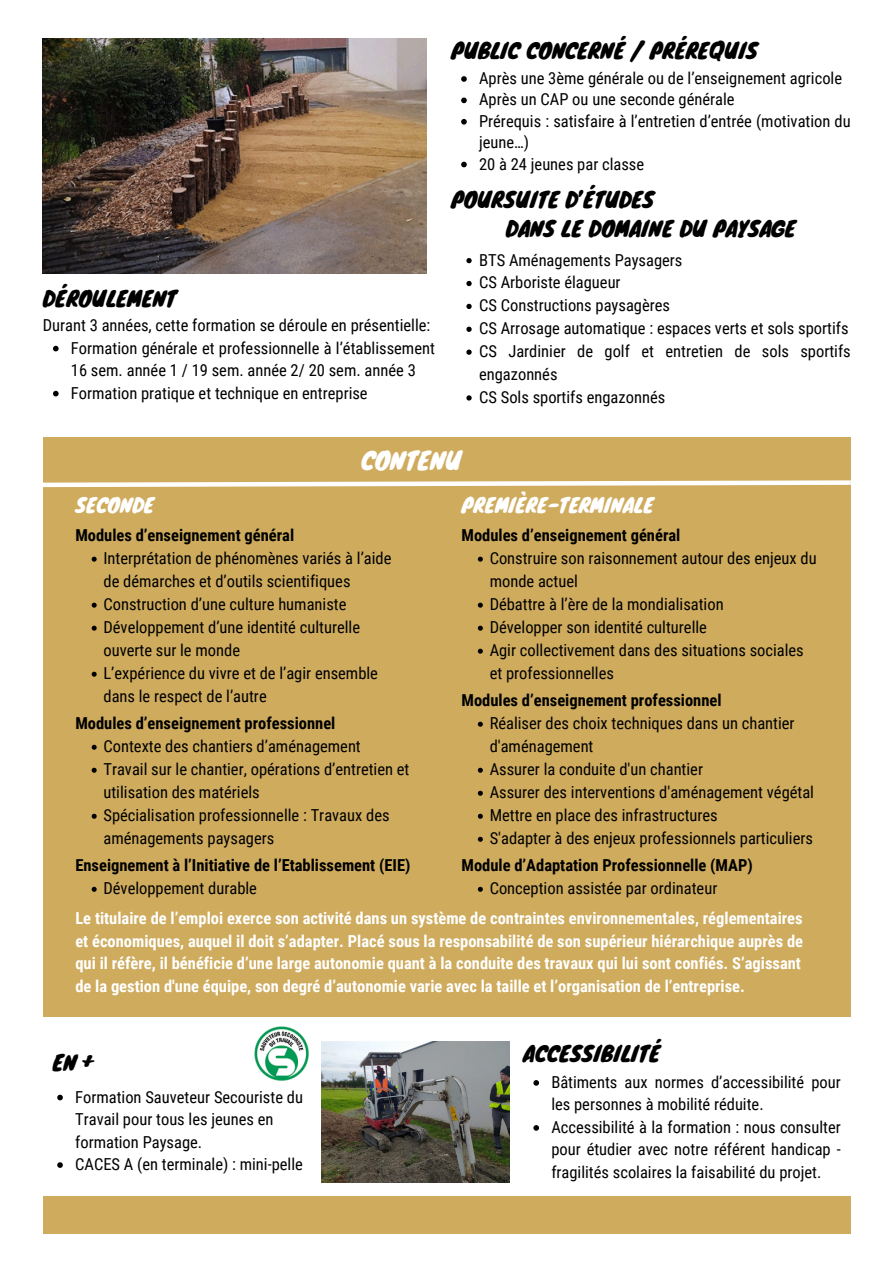
<style>
.page{position:relative;width:894px;height:1264px;background:#fff}
.page>*{position:absolute;margin:0;border:0;box-sizing:border-box;transform-origin:0 0}
.t1{font:24px "Knewave";color:#fff}
.t2{font:21px/29.2px "Knewave";color:#000}
.t3{font:19.5px "Knewave";color:#fff}
.t4{font:16.5px/23px "Roboto Condensed";color:#000}
.t5{font:700 16.5px/22.5px "Roboto Condensed";color:#fff}
.t6{font:700 16.5px "Roboto Condensed";color:#000}
</style>
<div class="page">
<img style="left:43px;top:38px;width:383px;height:235px">
<div style="left:43px;top:437px;width:807px;height:579px;background:#ceab5d"></div>
<div style="left:43px;top:1195px;width:807px;height:38px;background:#ceab5d"></div>
<img style="left:321px;top:1041px;width:188px;height:141px">
<img style="left:254px;top:1026px;width:54px;height:54px">
<svg style="left:461px;top:76px;width:5px;height:6px"></svg>
<svg style="left:461px;top:98px;width:5px;height:5px"></svg>
<svg style="left:461px;top:119px;width:5px;height:6px"></svg>
<svg style="left:461px;top:162px;width:5px;height:5px"></svg>
<svg style="left:477px;top:556px;width:5px;height:5px"></svg>
<svg style="left:477px;top:602px;width:5px;height:5px"></svg>
<svg style="left:477px;top:625px;width:5px;height:5px"></svg>
<svg style="left:477px;top:648px;width:5px;height:5px"></svg>
<svg style="left:477px;top:721px;width:5px;height:5px"></svg>
<svg style="left:477px;top:767px;width:5px;height:5px"></svg>
<svg style="left:477px;top:790px;width:5px;height:5px"></svg>
<svg style="left:477px;top:813px;width:5px;height:5px"></svg>
<svg style="left:477px;top:836px;width:5px;height:5px"></svg>
<svg style="left:477px;top:886px;width:5px;height:5px"></svg>
<svg style="left:533px;top:1080px;width:6px;height:5px"></svg>
<svg style="left:533px;top:1125px;width:6px;height:5px"></svg>
<svg style="left:466px;top:258px;width:5px;height:5px"></svg>
<svg style="left:466px;top:281px;width:5px;height:5px"></svg>
<svg style="left:466px;top:304px;width:5px;height:5px"></svg>
<svg style="left:466px;top:327px;width:5px;height:5px"></svg>
<svg style="left:466px;top:349px;width:5px;height:6px"></svg>
<svg style="left:466px;top:395px;width:5px;height:5px"></svg>
<svg style="left:57px;top:1094px;width:6px;height:6px"></svg>
<svg style="left:57px;top:1162px;width:6px;height:5px"></svg>
<svg style="left:53px;top:346px;width:6px;height:5px"></svg>
<svg style="left:53px;top:391px;width:6px;height:5px"></svg>
<svg style="left:92px;top:556px;width:5px;height:5px"></svg>
<svg style="left:92px;top:602px;width:5px;height:5px"></svg>
<svg style="left:92px;top:625px;width:5px;height:5px"></svg>
<svg style="left:92px;top:671px;width:5px;height:5px"></svg>
<svg style="left:92px;top:744px;width:5px;height:5px"></svg>
<svg style="left:92px;top:767px;width:5px;height:5px"></svg>
<svg style="left:92px;top:813px;width:5px;height:5px"></svg>
<svg style="left:92px;top:886px;width:5px;height:5px"></svg>
<svg style="left:43px;top:478px;width:808px;height:11px"></svg>
<p class="t2" style="left:43px;top:283px;width:135px">DÉROULEMENT</p>
<p class="t4" style="left:71px;top:314px;width:365px;line-height:22.5px;text-indent:-28px">Durant 3 années, cette formation se déroule en présentielle:<br>Formation générale et professionnelle à l’établissement 16 sem. année 1 / 19 sem. année 2/ 20 sem. année 3<br>Formation pratique et technique en entreprise</p>
<p class="t2" style="left:451px;top:35px;width:308px">PUBLIC CONCERNÉ / PRÉREQUIS</p>
<p class="t4" style="left:479px;top:68px;width:373px;line-height:21.3px">Après une 3ème générale ou de l’enseignement agricole Après un CAP ou une seconde générale<br>Prérequis : satisfaire à l’entretien d’entrée (motivation du jeune…)<br>20 à 24 jeunes par classe</p>
<p class="t2" style="left:505px;top:184px;width:291px;text-indent:-55px">POURSUITE D’ÉTUDES<br>DANS LE DOMAINE DU PAYSAGE</p>
<p class="t4" style="left:479px;top:248px;width:373px">BTS Aménagements Paysagers<br>CS Arboriste élagueur<br>CS Constructions paysagères<br>CS Arrosage automatique : espaces verts et sols sportifs<br>CS Jardinier de golf et entretien de sols sportifs engazonnés<br>CS Sols sportifs engazonnés</p>
<p class="t1" style="left:361px;top:441px;width:102px">CONTENU</p>
<p class="t3" style="left:75px;top:489px;width:80px">SECONDE</p>
<p class="t6" style="left:75px;top:526px;width:220px">Modules d’enseignement général</p>
<p class="t4" style="left:103px;top:547px;width:289px">Interprétation de phénomènes variés à l’aide de démarches et d’outils scientifiques Construction d’une culture humaniste Développement d’une identité culturelle ouverte sur le monde<br>L’expérience du vivre et de l’agir ensemble dans le respect de l’autre</p>
<p class="t6" style="left:75px;top:714px;width:261px">Modules d’enseignement professionnel</p>
<p class="t4" style="left:103px;top:735px;width:307px">Contexte des chantiers d’aménagement<br>Travail sur le chantier, opérations d’entretien et utilisation des matériels<br>Spécialisation professionnelle : Travaux des aménagements paysagers</p>
<p class="t6" style="left:75px;top:856px;width:336px">Enseignement à l’Initiative de l’Etablissement (EIE)</p>
<p class="t4" style="left:103px;top:877px;width:155px">Développement durable</p>
<p class="t3" style="left:461px;top:489px;width:193px">PREMIÈRE-TERMINALE</p>
<p class="t6" style="left:461px;top:526px;width:220px">Modules d’enseignement général</p>
<p class="t4" style="left:489px;top:547px;width:328px">Construire son raisonnement autour des enjeux du monde actuel<br>Débattre à l’ère de la mondialisation<br>Développer son identité culturelle<br>Agir collectivement dans des situations sociales et professionnelles</p>
<p class="t6" style="left:461px;top:691px;width:261px">Modules d’enseignement professionnel</p>
<p class="t4" style="left:489px;top:712px;width:326px">Réaliser des choix techniques dans un chantier d'aménagement<br>Assurer la conduite d'un chantier<br>Assurer des interventions d'aménagement végétal Mettre en place des infrastructures<br>S'adapter à des enjeux professionnels particuliers</p>
<p class="t6" style="left:461px;top:856px;width:292px">Module d’Adaptation Professionnelle (MAP)</p>
<p class="t4" style="left:489px;top:877px;width:229px">Conception assistée par ordinateur</p>
<p class="t5" style="left:75px;top:907px;width:729px">Le titulaire de l’emploi exerce son activité dans un système de contraintes environnementales, réglementaires et économiques, auquel il doit s’adapter. Placé sous la responsabilité de son supérieur hiérarchique auprès de qui il réfère, il bénéficie d’une large autonomie quant à la conduite des travaux qui lui sont confiés. S’agissant de la gestion d'une équipe, son degré d’autonomie varie avec la taille et l’organisation de l’entreprise.</p>
<p class="t2" style="left:52px;top:1047px;width:43px">EN +</p>
<h2 class="t4" style="left:75px;top:1085px;width:229px;line-height:22.5px">Formation Sauveteur Secouriste du<br>Travail pour tous les jeunes en formation Paysage.</h2>
<p class="t4" style="left:75px;top:1152px;width:229px">CACES A (en terminale) : mini-pelle</p>
<p class="t2" style="left:523px;top:1038px;width:138px">ACCESSIBILITÉ</p>
<h1 class="t4" style="left:551px;top:1071px;width:291px;line-height:22.5px">Bâtiments aux normes d’accessibilité pour les personnes à mobilité réduite.</h1>
<h3 class="t4" style="left:551px;top:1116px;width:291px;line-height:22.5px;text-align:justify">Accessibilité à la formation : nous consulter pour étudier avec notre référent handicap - fragilités scolaires la faisabilité du projet.</h3>
</div>
